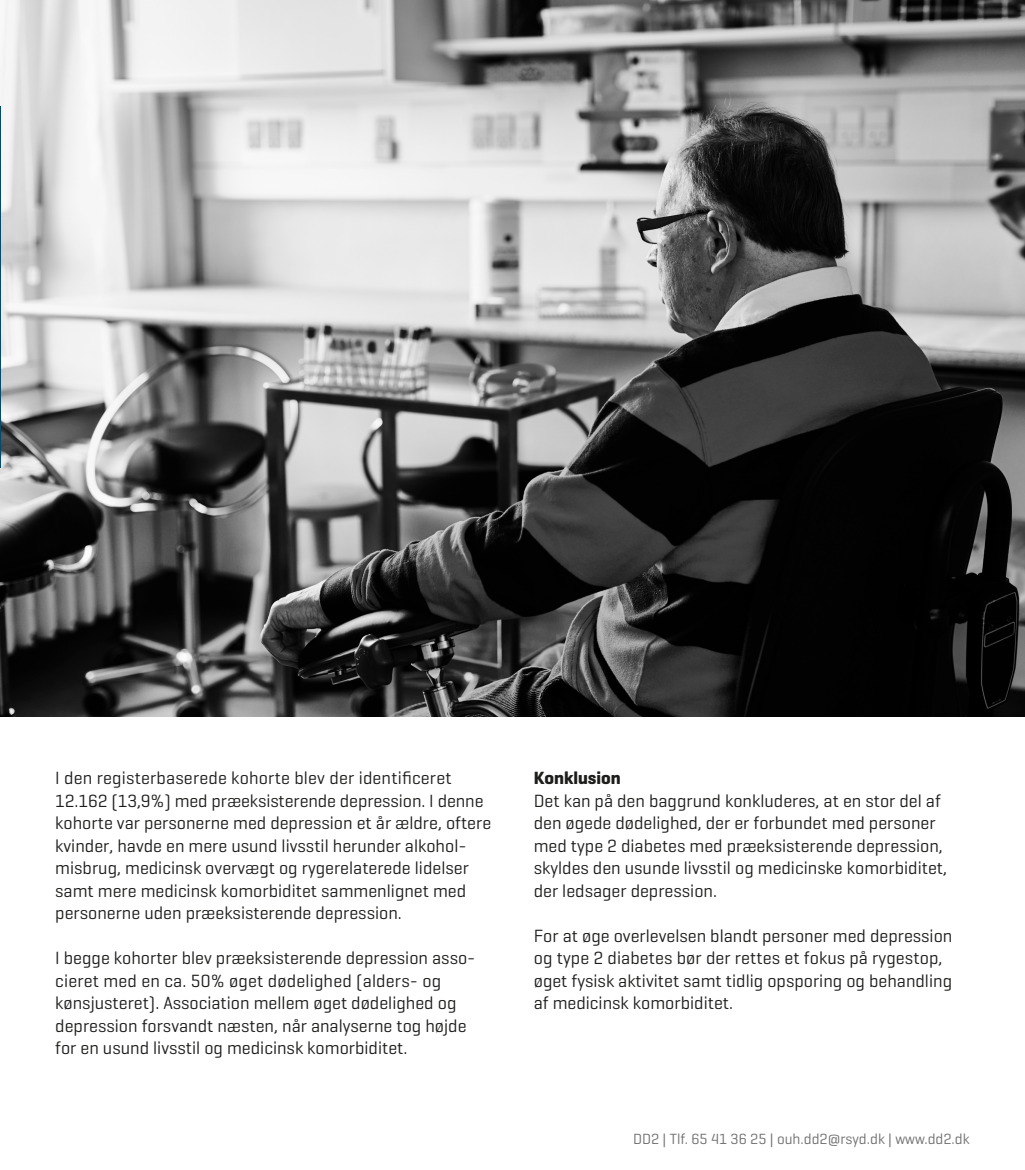
<style>
.page{position:relative;width:1025px;height:1170px;background:#fff}
.page>*{position:absolute;margin:0;border:0;box-sizing:border-box;transform-origin:0 0}
.t1{font:18px/22.5px "Geogrotesque";color:#1d1d1b}
.t2{font:700 18px "Geogrotesque";color:#1d1d1b}
.t3{font:15px "Geogrotesque";color:#706f6f}
</style>
<div class="page">
<img style="left:1px;top:0;width:1024px;height:716px">
<hr style="left:0;top:106px;width:1px;height:362px;background:#054a67">
<p class="t1" style="left:55px;top:766px;width:437px">I den registerbaserede kohorte blev der identificeret 12.162 (13,9%) med præeksisterende depression. I denne kohorte var personerne med depression et år ældre, oftere kvinder, havde en mere usund livsstil herunder alkohol&shy;misbrug, medicinsk overvægt og rygerelaterede lidelser samt mere medicinsk komorbiditet sammenlignet med personerne uden præeksisterende depression.</p>
<p class="t1" style="left:55px;top:946px;width:422px">I begge kohorter blev præeksisterende depression asso&shy;cieret med en ca. 50% øget dødelighed (alders- og kønsjusteret). Association mellem øget dødelighed og depression forsvandt næsten, når analyserne tog højde for en usund livsstil og medicinsk komorbiditet.</p>
<p class="t2" style="left:534px;top:766px;width:89px">Konklusion</p>
<p class="t1" style="left:534px;top:788px;width:415px">Det kan på den baggrund konkluderes, at en stor del af den øgede dødelighed, der er forbundet med personer med type 2 diabetes med præeksisterende depression, skyldes den usunde livsstil og medicinske komorbiditet, der ledsager depression.</p>
<p class="t1" style="left:534px;top:923px;width:420px">For at øge overlevelsen blandt personer med depression og type 2 diabetes bør der rettes et fokus på rygestop, øget fysisk aktivitet samt tidlig opsporing og behandling af medicinsk komorbiditet.</p>
<p class="t3" style="left:633px;top:1129px;width:338px">DD2 | Tlf. 65 41 36 25 | ouh.dd2@rsyd.dk | www.dd2.dk</p>
</div>
